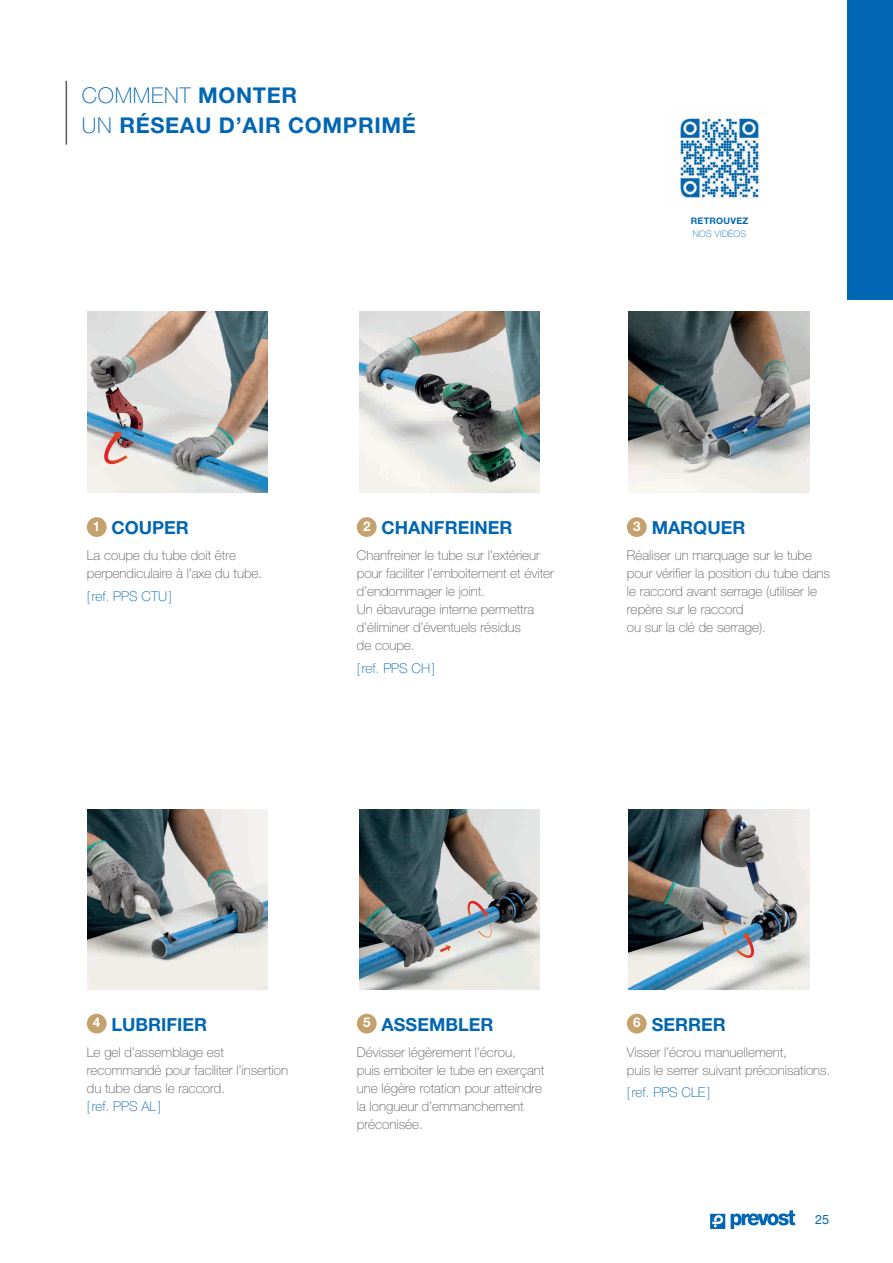
<style>
.page{position:relative;width:893px;height:1263px;background:#fff}
.page>*{position:absolute;margin:0;border:0;box-sizing:border-box;transform-origin:0 0}
.t1{font:700 21.75px/30px "Helvetica Neue LT Std";letter-spacing:.03em;color:#0166b3}
.t2{font:700 18px "Helvetica Neue LT Std";color:#0166b3}
.t3{font:100 13.5px/18px "Helvetica Neue LT Std";color:#57585a}
.t4{font:100 13.5px "Helvetica Neue LT Std";color:#0166b3}
.t5{font:700 13.5px "Helvetica Neue LT Std";color:#fff}
.t6{font:12.75px "Helvetica Neue";color:#0166b3}
.t7{font:700 9px/13.5px "Helvetica Neue LT Std";letter-spacing:.03em;color:#0166b3}
.s1{font-weight:100}
</style>
<div class="page">
<svg style="left:710px;top:1214px;width:15px;height:15px"></svg>
<svg style="left:731px;top:1210px;width:64px;height:19px"></svg>
<div style="left:848px;top:0;width:45px;height:300px;background:#0166b3"></div>
<img style="left:680px;top:118px;width:80px;height:81px">
<img style="left:87px;top:809px;width:181px;height:180px">
<div style="left:87px;top:1014px;width:20px;height:19px;background:#c4a26e;border-radius:50%"></div>
<img style="left:359px;top:809px;width:180px;height:180px">
<div style="left:357px;top:1014px;width:20px;height:19px;background:#c4a26e;border-radius:50%"></div>
<div style="left:627px;top:1014px;width:20px;height:19px;background:#c4a26e;border-radius:50%"></div>
<img style="left:629px;top:809px;width:180px;height:180px">
<div style="left:357px;top:517px;width:20px;height:20px;background:#c4a26e;border-radius:50%"></div>
<img style="left:629px;top:312px;width:180px;height:180px">
<img style="left:87px;top:312px;width:181px;height:180px">
<svg style="left:104px;top:431px;width:24px;height:33px"></svg>
<img style="left:359px;top:312px;width:180px;height:180px">
<div style="left:627px;top:517px;width:20px;height:20px;background:#c4a26e;border-radius:50%"></div>
<div style="left:87px;top:517px;width:20px;height:20px;background:#c4a26e;border-radius:50%"></div>
<hr style="left:66px;top:81px;width:1px;height:64px;background:#57585a">
<svg style="left:467px;top:901px;width:25px;height:37px"></svg>
<svg style="left:723px;top:920px;width:31px;height:38px"></svg>
<svg style="left:440px;top:945px;width:11px;height:7px"></svg>
<p class="t1" style="left:82px;top:80px;width:335px"><span class="s1">COMMENT</span> MONTER<br><span class="s1">UN</span> RÉSEAU D’AIR COMPRIMÉ</p>
<p class="t7" style="left:691px;top:214px;width:59px">RETROUVEZ<br><span class="s1">NOS VIDÉOS</span></p>
<p class="t5" style="left:93px;top:518px;width:9px">1</p>
<p class="t2" style="left:112px;top:516px;width:79px">COUPER</p>
<p class="t3" style="left:87px;top:547px;width:177px">La coupe du tube doit être perpendiculaire à l’axe du tube.</p>
<p class="t4" style="left:87px;top:588px;width:87px">[ref. PPS CTU]</p>
<p class="t5" style="left:363px;top:518px;width:9px">2</p>
<p class="t2" style="left:382px;top:516px;width:132px">CHANFREINER</p>
<p class="t3" style="left:357px;top:547px;width:199px">Chanfreiner le tube sur l’extérieur pour faciliter l’emboitement et éviter d’endommager le joint.</p>
<p class="t3" style="left:357px;top:601px;width:179px">Un ébavurage interne permettra d’éliminer d’éventuels résidus de coupe.</p>
<p class="t4" style="left:357px;top:660px;width:80px">[ref. PPS CH]</p>
<p class="t5" style="left:633px;top:518px;width:9px">3</p>
<p class="t2" style="left:652px;top:516px;width:95px">MARQUER</p>
<p class="t3" style="left:627px;top:547px;width:205px">Réaliser un marquage sur le tube pour vérifier la position du tube dans le raccord avant serrage (utiliser le repère sur le raccord<br>ou sur la clé de serrage).</p>
<p class="t5" style="left:93px;top:1014px;width:9px">4</p>
<p class="t2" style="left:112px;top:1013px;width:97px">LUBRIFIER</p>
<p class="t3" style="left:87px;top:1043px;width:203px">Le gel d’assemblage est recommandé pour faciliter l’insertion du tube dans le raccord.</p>
<p class="t4" style="left:87px;top:1098px;width:76px">[ref. PPS AL ]</p>
<p class="t5" style="left:363px;top:1014px;width:9px">5</p>
<p class="t2" style="left:382px;top:1013px;width:113px">ASSEMBLER</p>
<p class="t3" style="left:357px;top:1043px;width:189px">Dévisser légèrement l’écrou,<br>puis emboiter le tube en exerçant une légère rotation pour atteindre la longueur d’emmanchement préconisée.</p>
<p class="t5" style="left:633px;top:1014px;width:9px">6</p>
<p class="t2" style="left:652px;top:1013px;width:75px">SERRER</p>
<p class="t3" style="left:627px;top:1043px;width:205px">Visser l’écrou manuellement,<br>puis le serrer suivant préconisations.</p>
<p class="t4" style="left:627px;top:1085px;width:85px">[ref. PPS CLE]</p>
<p class="t6" style="left:815px;top:1210px;width:16px">25</p>
</div>
